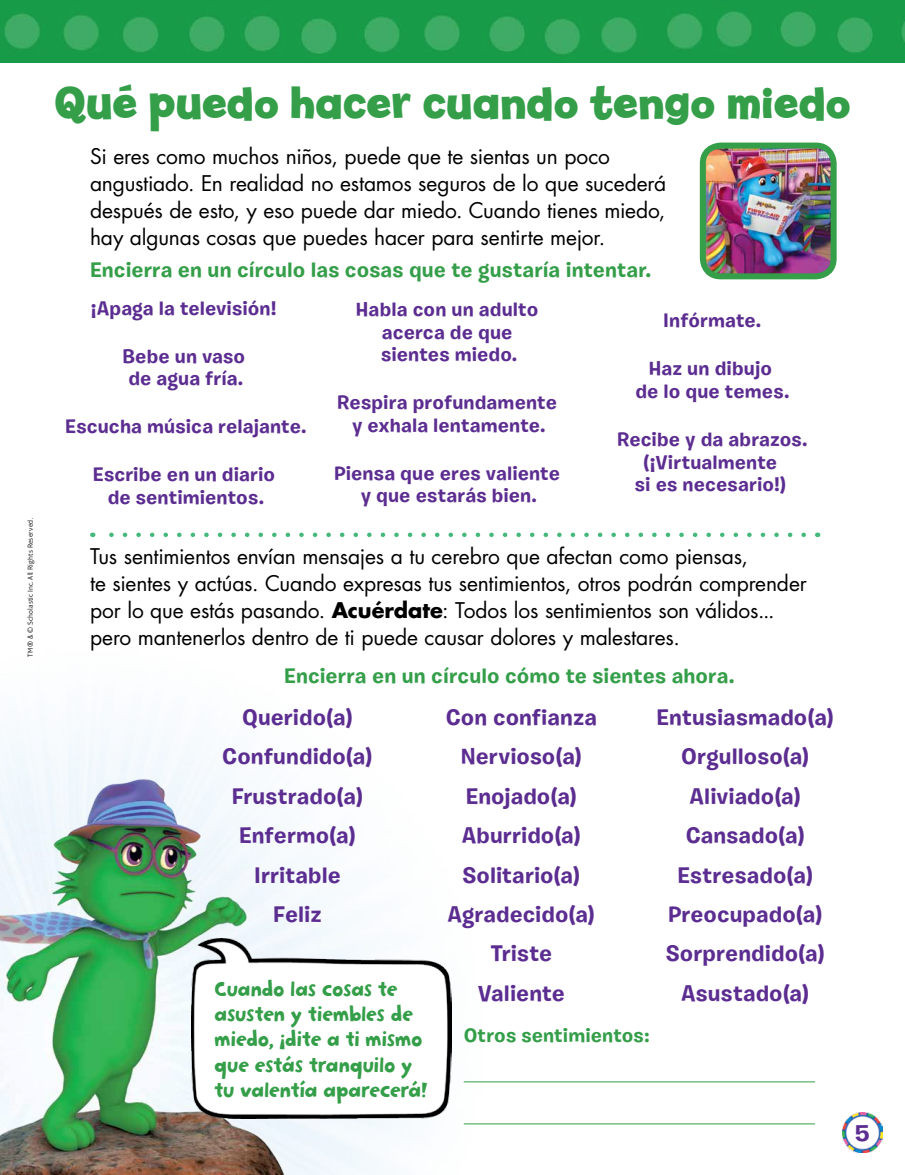
<style>
.page{position:relative;width:905px;height:1175px;background:#fff}
.page>*{position:absolute;margin:0;border:0;box-sizing:border-box;transform-origin:0 0}
.t1{font:700 45px "Billy";letter-spacing:.005em;color:#349e49;scale:.95 1}
.t2{font:700 24px "Burbank Small";color:#5c2d91}
.t3{font:23.7px/25.3px "Slappy Inline";letter-spacing:-.055em;color:#349e49}
.t4{font:700 22.5px/39.3px "Burbank Small";letter-spacing:.005em;color:#5c2d91;text-align:center}
.t5{font:21px/27px "Futura Std";letter-spacing:-.005em;color:#000}
.t6{font:700 21px "Burbank Small";letter-spacing:.005em;color:#349e49}
.t7{font:700 19.5px/22.5px "Burbank Small";letter-spacing:.005em;color:#5c2d91;text-align:center}
.t8{font:700 19.5px "Burbank Small";letter-spacing:.005em;color:#349e49}
.t9{font:300 7.35px "Aptifer Sans LT Pro";letter-spacing:.02em;color:#000}
.s1{font-weight:700}
</style>
<div class="page">
<img style="left:0;top:0;width:904px;height:63px">
<img style="left:0;top:726px;width:534px;height:448px">
<hr style="left:464px;top:1081px;width:350px;height:1px;background:#349e49">
<hr style="left:464px;top:1123px;width:350px;height:1px;background:#349e49">
<img style="left:191px;top:939px;width:261px;height:179px">
<svg style="left:109px;top:532px;width:694px;height:5px"></svg>
<img style="left:706px;top:149px;width:123px;height:123px">
<div style="left:699px;top:142px;width:137px;height:137px;border:6px solid #349e49;border-radius:18px"></div>
<img style="left:843px;top:1112px;width:39px;height:40px">
<p class="t9" style="left:26px;top:657px;width:141px;rotate:-90deg">TM ® &amp; © Scholastic Inc. All Rights Reserved.</p>
<h1 class="t1" style="left:54px;top:75px;width:839px">Qué puedo hacer cuando tengo miedo</h1>
<p class="t5" style="left:90px;top:143px;width:577px">Si eres como muchos niños, puede que te sientas un poco angustiado. En realidad no estamos seguros de lo que sucederá después de esto, y eso puede dar miedo. Cuando tienes miedo, hay algunas cosas que puedes hacer para sentirte mejor.</p>
<p class="t6" style="left:90px;top:257px;width:563px">Encierra en un círculo las cosas que te gustaría intentar.</p>
<p class="t7" style="left:90px;top:297px;width:188px">¡Apaga la televisión!</p>
<p class="t7" style="left:123px;top:345px;width:124px">Bebe un vaso de agua fría.</p>
<p class="t7" style="left:65px;top:415px;width:243px">Escucha música relajante.</p>
<p class="t7" style="left:93px;top:463px;width:184px">Escribe en un diario de sentimientos.</p>
<p class="t7" style="left:356px;top:298px;width:184px">Habla con un adulto acerca de que sientes miedo.</p>
<p class="t7" style="left:337px;top:391px;width:221px">Respira profundamente y exhala lentamente.</p>
<p class="t7" style="left:334px;top:462px;width:227px">Piensa que eres valiente y que estarás bien.</p>
<p class="t7" style="left:663px;top:309px;width:100px">Infórmate.</p>
<p class="t7" style="left:635px;top:357px;width:156px">Haz un dibujo<br>de lo que temes.</p>
<p class="t7" style="left:617px;top:428px;width:192px">Recibe y da abrazos. (¡Virtualmente<br>si es necesario!)</p>
<p class="t5" style="left:90px;top:543px;width:718px">Tus sentimientos envían mensajes a tu cerebro que afectan como piensas,<br>te sientes y actúas. Cuando expresas tus sentimientos, otros podrán comprender por lo que estás pasando. <span class="s1">Acuérdate</span>: Todos los sentimientos son válidos... pero mantenerlos dentro de ti puede causar dolores y malestares.</p>
<p class="t6" style="left:284px;top:663px;width:452px">Encierra en un círculo cómo te sientes ahora.</p>
<p class="t4" style="left:222px;top:697px;width:152px">Querido(a)<br>Confundido(a)<br>Frustrado(a)<br>Enfermo(a)<br>Irritable<br>Feliz</p>
<p class="t4" style="left:445px;top:697px;width:153px">Con confianza<br>Nervioso(a)<br>Enojado(a)<br>Aburrido(a)<br>Solitario(a)<br>Agradecido(a)<br>Triste<br>Valiente</p>
<p class="t4" style="left:656px;top:697px;width:179px">Entusiasmado(a)<br>Orgulloso(a)<br>Aliviado(a)<br>Cansado(a)<br>Estresado(a)<br>Preocupado(a)<br>Sorprendido(a)<br>Asustado(a)</p>
<p class="t3" style="left:214px;top:975px;width:216px">Cuando las cosas te asusten y tiembles de miedo, ¡dite a ti mismo que estás tranquilo y tu valentía aparecerá!</p>
<p class="t8" style="left:464px;top:1023px;width:187px">Otros sentimientos:</p>
<p class="t2" style="left:855px;top:1117px;width:16px">5</p>
</div>
